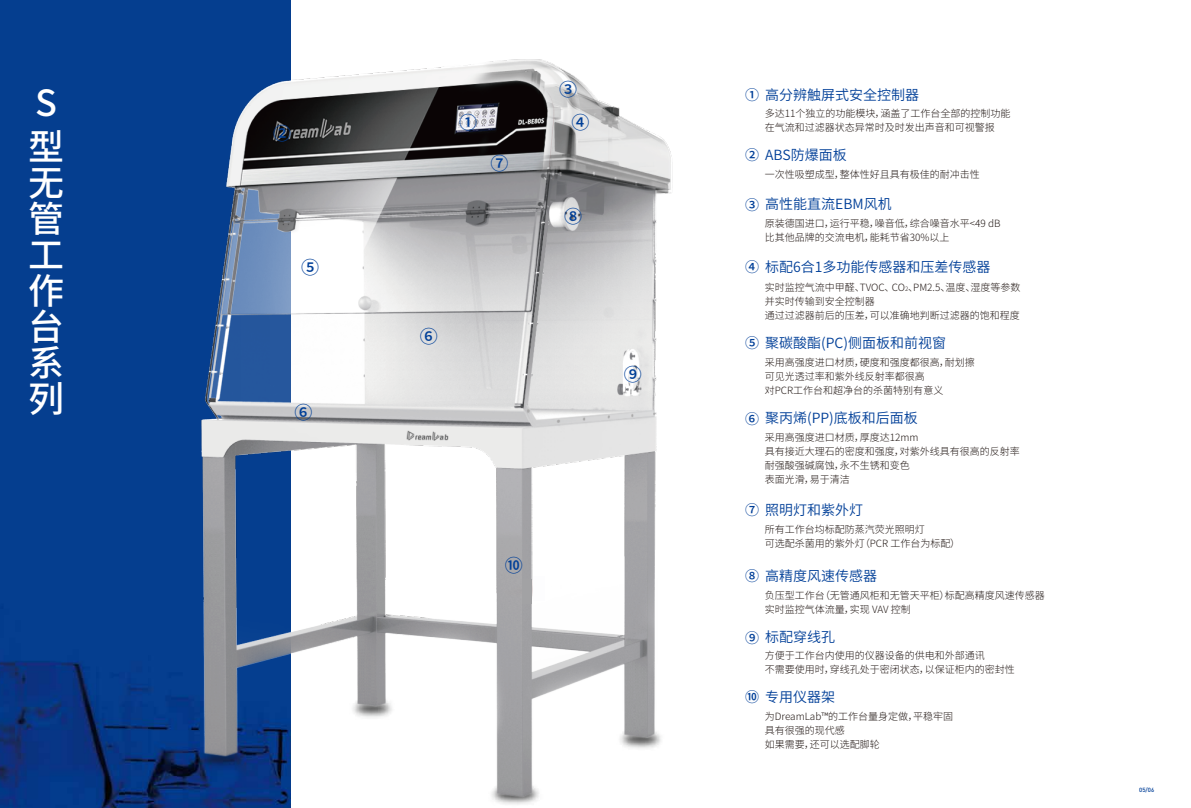
<style>
.page{position:relative;width:1191px;height:808px;background:#fff}
.page>*{position:absolute;margin:0;border:0;box-sizing:border-box;transform-origin:0 0}
.t1{font:500 36px/36px "Source Han Sans CN";color:#fff}
.t2{font:500 18px "Source Han Sans CN";color:#003f98}
.t3{font:14px "Source Han Sans CN";color:#003f98}
.t4{font:300 10px/14px "Source Han Sans CN";color:#221815}
.t5{font:500 6px "DIN Pro";color:#003f98}
.s1{font-weight:500}
.s2{font-size:6px}
</style>
<div class="page">
<img style="left:0;top:0;width:290px;height:808px">
<img style="left:168px;top:37px;width:505px;height:771px">
<div style="left:533px;top:576px;width:11px;height:25px;background:#fdfdfe"></div>
<div style="left:523px;top:579px;width:9px;height:25px;background:#a2a2a4"></div>
<h1 class="t1" style="left:28px;top:82px;width:36px;line-height:44.1px">S型</h1>
<h1 class="t1" style="left:28px;top:166px;width:36px;text-align:justify">无管工作台系列</h1>
<h2 class="t2" style="left:273px;top:123px;width:19px">②</h2>
<h2 class="t2" style="left:301px;top:257px;width:19px">⑤</h2>
<h2 class="t2" style="left:294px;top:403px;width:19px">⑥</h2>
<h2 class="t2" style="left:459px;top:112px;width:19px">①</h2>
<h2 class="t2" style="left:490px;top:153px;width:19px">⑦</h2>
<h2 class="t2" style="left:420px;top:326px;width:19px">⑥</h2>
<h2 class="t2" style="left:559px;top:79px;width:19px">③</h2>
<h2 class="t2" style="left:571px;top:113px;width:19px">④</h2>
<h2 class="t2" style="left:564px;top:206px;width:19px">⑧</h2>
<h2 class="t2" style="left:624px;top:364px;width:19px">⑨</h2>
<h2 class="t2" style="left:505px;top:555px;width:20px">⑩</h2>
<h3 class="t3" style="left:745px;top:87px;width:176px"><span class="s1">①</span> 高分辨触屏式安全控制器</h3>
<p class="t4" style="left:765px;top:107px;width:247px">多达11个独立的功能模块，涵盖了工作台全部的控制功能在气流和过滤器状态异常时及时发出声音和可视警报</p>
<h3 class="t3" style="left:745px;top:146px;width:103px"><span class="s1">②</span> ABS防爆面板</h3>
<p class="t4" style="left:765px;top:168px;width:216px">一次性吸塑成型，整体性好且具有极佳的耐冲击性</p>
<h3 class="t3" style="left:745px;top:196px;width:148px"><span class="s1">③</span> 高性能直流EBM风机</h3>
<p class="t4" style="left:765px;top:217px;width:237px">原装德国进口，运行平稳，噪音低，综合噪音水平&lt;49 dB比其他品牌的交流电机，能耗节省30%以上</p>
<h3 class="t3" style="left:745px;top:259px;width:247px"><span class="s1">④</span> 标配6合1多功能传感器和压差传感器</h3>
<p class="t4" style="left:765px;top:280px;width:257px">实时监控气流中甲醛、TVOC、CO<span class="s2">2</span>、PM2.5、温度、湿度等参数并实时传输到安全控制器<br>通过过滤器前后的压差，可以准确地判断过滤器的饱和程度</p>
<h3 class="t3" style="left:745px;top:335px;width:202px"><span class="s1">⑤</span> 聚碳酸酯(PC)侧面板和前视窗</h3>
<p class="t4" style="left:765px;top:356px;width:211px">采用高强度进口材质，硬度和强度都很高，耐划擦可见光透过率和紫外线反射率都很高<br>对PCR工作台和超净台的杀菌特别有意义</p>
<h3 class="t3" style="left:745px;top:410px;width:174px"><span class="s1">⑥</span> 聚丙烯(PP)底板和后面板</h3>
<p class="t4" style="left:765px;top:430px;width:256px">采用高强度进口材质，厚度达12mm<br>具有接近大理石的密度和强度，对紫外线具有很高的反射率耐强酸强碱腐蚀，永不生锈和变色<br>表面光滑，易于清洁</p>
<h3 class="t3" style="left:745px;top:502px;width:120px"><span class="s1">⑦</span> 照明灯和紫外灯</h3>
<p class="t4" style="left:765px;top:523px;width:197px">所有工作台均标配防蒸汽荧光照明灯<br>可选配杀菌用的紫外灯（PCR 工作台为标配）</p>
<h3 class="t3" style="left:745px;top:568px;width:134px"><span class="s1">⑧</span> 高精度风速传感器</h3>
<p class="t4" style="left:765px;top:588px;width:281px">负压型工作台（无管通风柜和无管天平柜）标配高精度风速传感器实时监控气体流量，实现 VAV 控制</p>
<h3 class="t3" style="left:745px;top:628px;width:92px"><span class="s1">⑨</span> 标配穿线孔</h3>
<p class="t4" style="left:765px;top:649px;width:251px">方便于工作台内使用的仪器设备的供电和外部通讯<br>不需要使用时，穿线孔处于密闭状态，以保证柜内的密封性</p>
<h3 class="t3" style="left:745px;top:689px;width:92px"><span class="s1">⑩</span> 专用仪器架</h3>
<p class="t4" style="left:765px;top:709px;width:190px">为DreamLab™的工作台量身定做，平稳牢固具有很强的现代感<br>如果需要，还可以选配脚轮</p>
<p class="t5" style="left:1139px;top:786px;width:17px">05/06</p>
</div>
